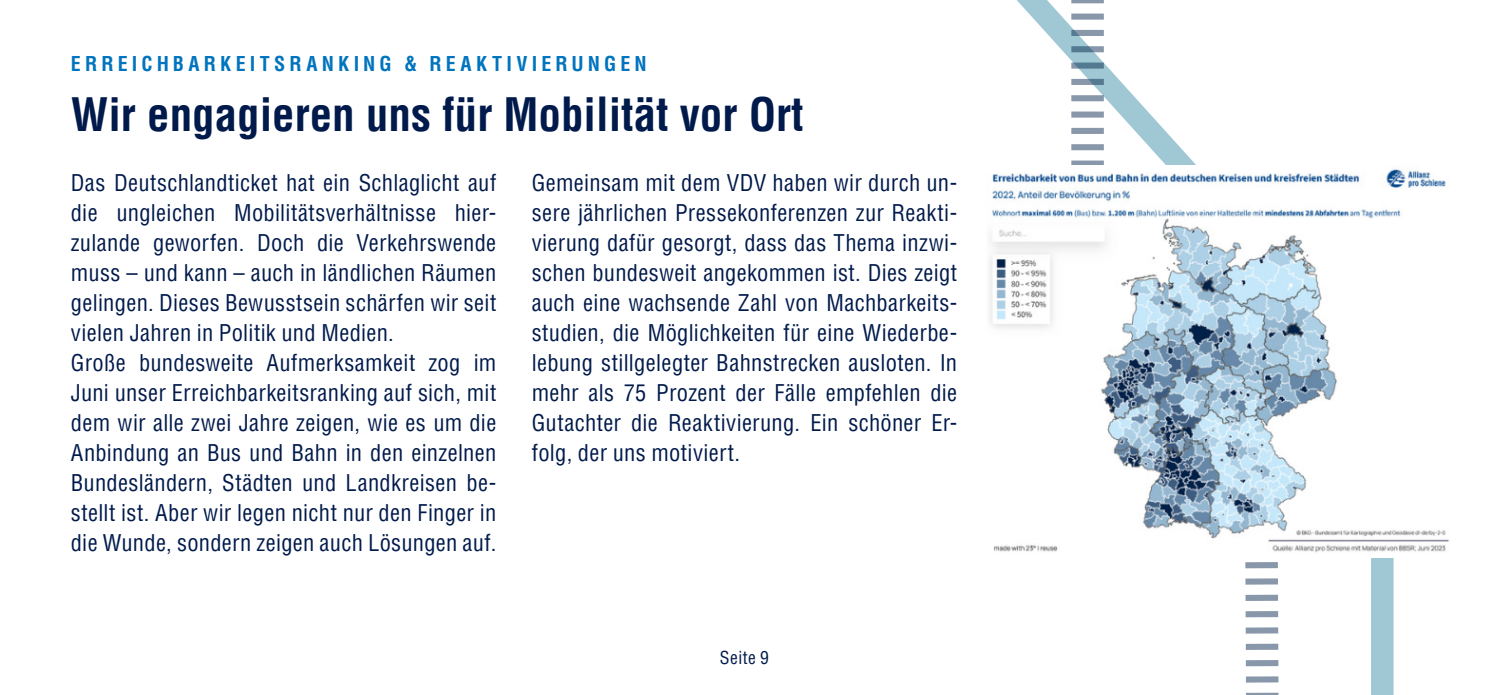
<style>
.page{position:relative;width:1489px;height:695px;background:#fff}
.page>*{position:absolute;margin:0;border:0;box-sizing:border-box;transform-origin:0 0}
.Überschrift{font:700 condensed 45px "Helvetica LT Pro";color:#001a4b}
.Fließtext{font:condensed 22.5px/30px "Helvetica LT Pro";letter-spacing:.015em;color:#001a4b;text-align:justify}
.Themenüberschrift{font:700 condensed 20px "Helvetica LT Pro";letter-spacing:.205em;color:#0074be}
.Fördermitglieder{font:condensed 17.5px "Helvetica LT Std";letter-spacing:.025em;color:#001a4b}
</style>
<div class="page">
<div style="left:1371px;top:558px;width:23px;height:136px;background:#9fc8d4"></div>
<svg style="left:1017px;top:0;width:262px;height:694px"></svg>
<img style="left:990px;top:166px;width:460px;height:391px">
<p class="Themenüberschrift" style="left:71px;top:50px;width:577px">ERREICHBARKEITSRANKING &amp; REAKTIVIERUNGEN</p>
<p class="Überschrift" style="left:71px;top:84px;width:734px">Wir engagieren uns für Mobilität vor Ort</p>
<p class="Fließtext" style="left:71px;top:168px;width:427px">Das Deutschlandticket hat ein Schlaglicht auf die ungleichen Mobilitätsverhältnisse hier&shy;zulande geworfen. Doch die Verkehrswende muss – und kann – auch in ländlichen Räumen gelingen. Dieses Bewusstsein schärfen wir seit vielen Jahren in Politik und Medien.</p>
<p class="Fließtext" style="left:71px;top:348px;width:427px">Große bundesweite Aufmerksamkeit zog im Juni unser Erreichbarkeitsranking auf sich, mit dem wir alle zwei Jahre zeigen, wie es um die Anbindung an Bus und Bahn in den einzelnen Bundesländern, Städten und Landkreisen be&shy;stellt ist. Aber wir legen nicht nur den Finger in die Wunde, sondern zeigen auch Lösungen auf.</p>
<p class="Fließtext" style="left:531px;top:168px;width:427px">Gemeinsam mit dem VDV haben wir durch un&shy;sere jährlichen Pressekonferenzen zur Reakti&shy;vierung dafür gesorgt, dass das Thema inzwi&shy;schen bundesweit angekommen ist. Dies zeigt auch eine wachsende Zahl von Machbarkeits&shy;studien, die Möglichkeiten für eine Wiederbe&shy;lebung stillgelegter Bahnstrecken ausloten. In mehr als 75 Prozent der Fälle empfehlen die Gutachter die Reaktivierung. Ein schöner Er&shy;folg, der uns motiviert.</p>
<p class="Fördermitglieder" style="left:720px;top:646px;width:51px">Seite 9</p>
</div>
